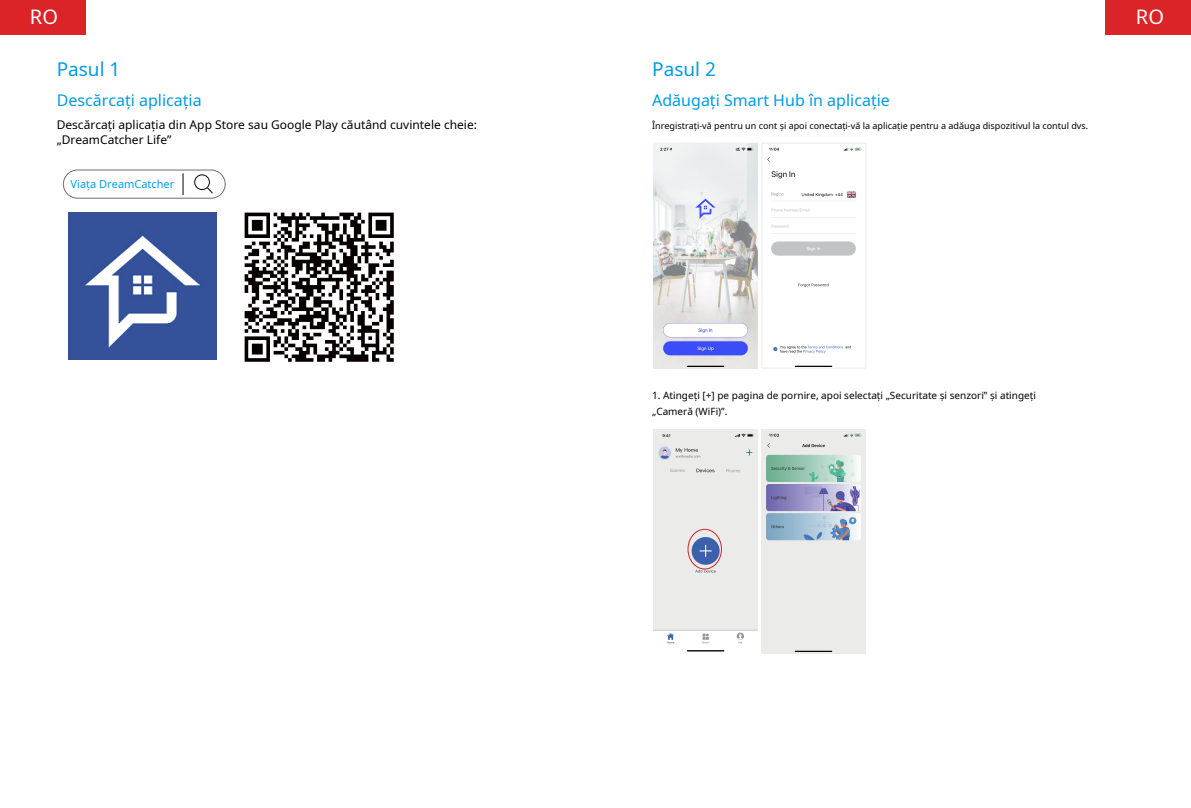
<style>
.page{position:relative;width:1191px;height:808px;background:#fff}
.page>*{position:absolute;margin:0;border:0;box-sizing:border-box;transform-origin:0 0}
.t1{font:20px "Noto Sans";color:#fff}
.t2{font:19px "Noto Sans";color:#009be5}
.t3{font:16px "Noto Sans";color:#009be5}
.t4{font:12px/15.6px "Noto Sans";color:#020000}
.t5{font:11px "Noto Sans";color:#009de8}
.t6{font:10px/15.6px "Noto Sans";color:#020000}
.t7{font:9px "Noto Sans";color:#020000}
</style>
<div class="page">
<div style="left:0;top:0;width:85px;height:34px;background:#da2428"></div>
<div style="left:1106px;top:0;width:85px;height:34px;background:#da2428"></div>
<img style="left:244px;top:212px;width:150px;height:150px">
<img style="left:69px;top:212px;width:147px;height:148px">
<div style="left:63px;top:170px;width:163px;height:29px;border:1px solid #736c6b;border-radius:14px"></div>
<svg style="left:183px;top:173px;width:1px;height:22px"></svg>
<div style="left:194px;top:174px;width:16px;height:16px;border:1px solid #040000;border-radius:50%"></div>
<svg style="left:206px;top:187px;width:7px;height:7px"></svg>
<img style="left:767px;top:147px;width:95px;height:219px">
<div style="left:761px;top:143px;width:105px;height:225px;border:1px solid #e9ebe9"></div>
<img style="left:653px;top:143px;width:104px;height:225px">
<img style="left:653px;top:429px;width:104px;height:223px">
<img style="left:762px;top:429px;width:104px;height:225px">
<div style="left:687px;top:529px;width:34px;height:40px;border:1px solid #d1232a;border-radius:50%"></div>
<h1 class="t1" style="left:30px;top:3px;width:30px">RO</h1>
<h1 class="t1" style="left:1135px;top:3px;width:30px">RO</h1>
<h2 class="t2" style="left:57px;top:56px;width:65px">Pasul 1</h2>
<h2 class="t2" style="left:652px;top:56px;width:65px">Pasul 2</h2>
<h3 class="t3" style="left:57px;top:89px;width:146px">Descărcați aplicația</h3>
<h3 class="t3" style="left:652px;top:89px;width:239px">Adăugați Smart Hub în aplicație</h3>
<h3 class="t4" style="left:57px;top:116px;width:422px">Descărcați aplicația din App Store sau Google Play căutând cuvintele cheie: „DreamCatcher Life”</h3>
<p class="t7" style="left:652px;top:119px;width:437px">Înregistrați-vă pentru un cont și apoi conectați-vă la aplicație pentru a adăuga dispozitivul la contul dvs.</p>
<p class="t5" style="left:71px;top:176px;width:105px">Viața DreamCatcher</p>
<p class="t6" style="left:652px;top:388px;width:385px">1. Atingeți [+] pe pagina de pornire, apoi selectați „Securitate și senzori” și atingeți „Cameră (WiFi)”.</p>
</div>
